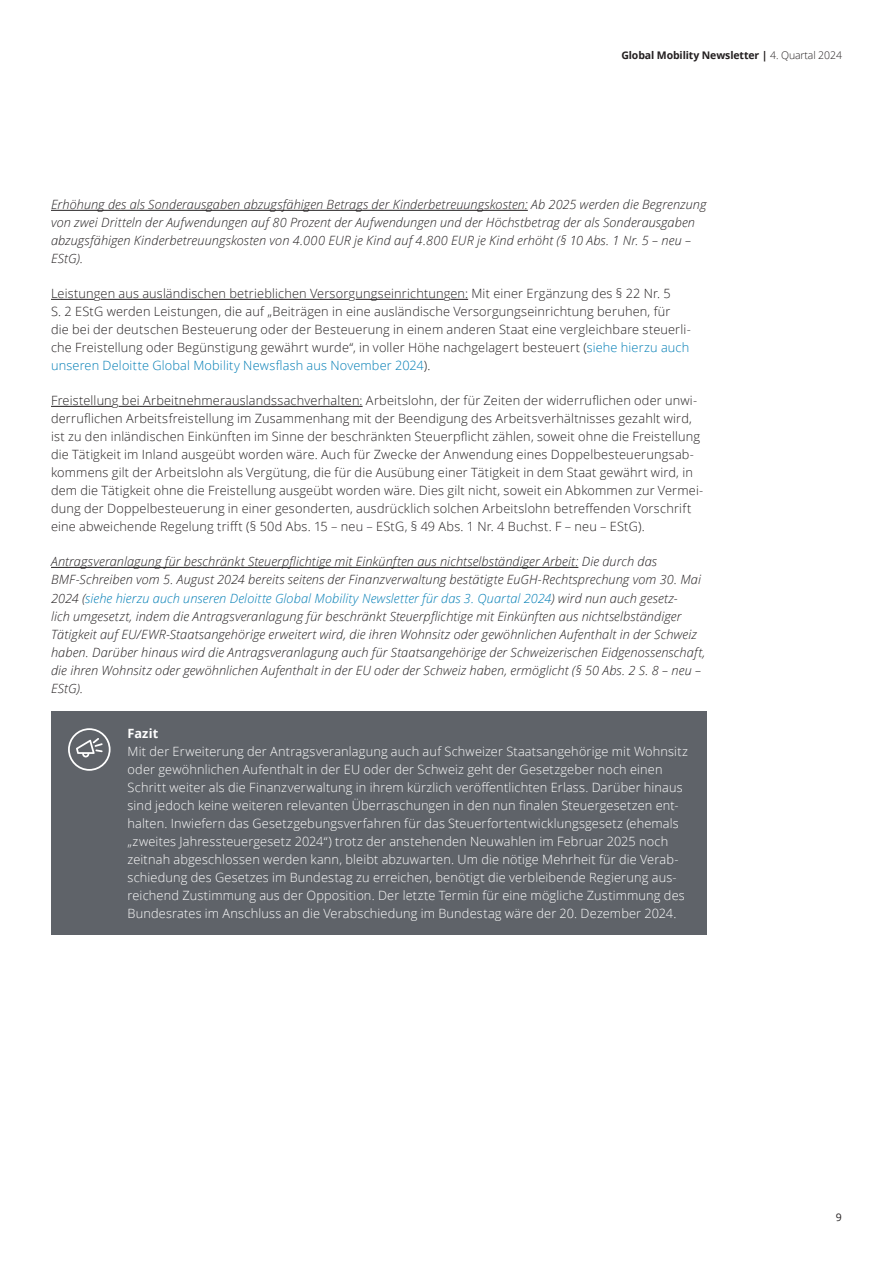
<style>
.page{position:relative;width:893px;height:1263px;background:#fff}
.page>*{position:absolute;margin:0;border:0;box-sizing:border-box;transform-origin:0 0}
.t1{font:300 12.75px/18px "Open Sans";letter-spacing:.01em;color:#231f20}
.t2{font:italic 300 12.75px/18px "Open Sans";letter-spacing:.01em;color:#231f20}
.t3{font:300 12.75px/18px "Open Sans";letter-spacing:.01em;color:#fff}
.t4{font:700 12.75px "Open Sans";letter-spacing:.01em;color:#fff}
.t5{font:700 10.5px "Open Sans";letter-spacing:-.01em;color:#231f20}
.t6{font:10.5px "Open Sans";color:#231f20}
.s1{font-weight:300}
.s2{color:#007db5}
</style>
<div class="page">
<div style="left:51px;top:711px;width:656px;height:224px;background:#5f6369"></div>
<svg style="left:68px;top:728px;width:43px;height:43px"></svg>
<hr style="left:51px;top:210px;width:477px;height:1px;background:#231f20">
<hr style="left:51px;top:299px;width:43px;height:1px;background:#231f20">
<hr style="left:101px;top:299px;width:248px;height:1px;background:#231f20">
<hr style="left:356px;top:299px;width:88px;height:1px;background:#231f20">
<svg style="left:450px;top:299px;width:18px;height:1px"></svg>
<hr style="left:51px;top:406px;width:61px;height:1px;background:#231f20">
<hr style="left:119px;top:406px;width:244px;height:1px;background:#231f20">
<hr style="left:51px;top:567px;width:527px;height:1px;background:#231f20">
<p class="t5" style="left:621px;top:48px;width:222px">Global Mobility Newsletter | <span class="s1">4. Quartal 2024</span></p>
<p class="t2" style="left:51px;top:195px;width:657px">Erhöhung des als Sonderausgaben abzugsfähigen Betrags der Kinderbetreuungskosten: Ab 2025 werden die Begrenzung von zwei Dritteln der Aufwendungen auf 80 Prozent der Aufwendungen und der Höchstbetrag der als Sonderausgaben abzugsfähigen Kinderbetreuungskosten von 4.000 EUR je Kind auf 4.800 EUR je Kind erhöht (§ 10 Abs. 1 Nr. 5 – neu – EStG).</p>
<p class="t1" style="left:51px;top:284px;width:641px">Leistungen aus ausländischen betrieblichen Versorgungseinrichtungen: Mit einer Ergänzung des § 22 Nr. 5<br>S. 2 EStG werden Leistungen, die auf „Beiträgen in eine ausländische Versorgungseinrichtung beruhen, für die bei der deutschen Besteuerung oder der Besteuerung in einem anderen Staat eine vergleichbare steuerli&shy;che Freistellung oder Begünstigung gewährt wurde“, in voller Höhe nachgelagert besteuert (<span class="s2">siehe hierzu auch unseren Deloitte Global Mobility Newsflash aus November 2024</span>).</p>
<p class="t1" style="left:51px;top:391px;width:654px">Freistellung bei Arbeitnehmerauslandssachverhalten: Arbeitslohn, der für Zeiten der widerruflichen oder unwi&shy;derruflichen Arbeitsfreistellung im Zusammenhang mit der Beendigung des Arbeitsverhältnisses gezahlt wird, ist zu den inländischen Einkünften im Sinne der beschränkten Steuerpflicht zählen, soweit ohne die Freistellung die Tätigkeit im Inland ausgeübt worden wäre. Auch für Zwecke der Anwendung eines Doppelbesteuerungsab&shy;kommens gilt der Arbeitslohn als Vergütung, die für die Ausübung einer Tätigkeit in dem Staat gewährt wird, in dem die Tätigkeit ohne die Freistellung ausgeübt worden wäre. Dies gilt nicht, soweit ein Abkommen zur Vermei&shy;dung der Doppelbesteuerung in einer gesonderten, ausdrücklich solchen Arbeitslohn betreffenden Vorschrift eine abweichende Regelung trifft (§ 50d Abs. 15 – neu – EStG, § 49 Abs. 1 Nr. 4 Buchst. F – neu – EStG).</p>
<p class="t2" style="left:51px;top:552px;width:656px">Antragsveranlagung für beschränkt Steuerpflichtige mit Einkünften aus nichtselbständiger Arbeit: Die durch das BMF-Schreiben vom 5. August 2024 bereits seitens der Finanzverwaltung bestätigte EuGH-Rechtsprechung vom 30. Mai 2024 (<span class="s2">siehe hierzu auch unseren Deloitte Global Mobility Newsletter für das 3. Quartal 2024</span>) wird nun auch gesetz-<br>lich umgesetzt, indem die Antragsveranlagung für beschränkt Steuerpflichtige mit Einkünften aus nichtselbständiger Tätigkeit auf EU/EWR-Staatsangehörige erweitert wird, die ihren Wohnsitz oder gewöhnlichen Aufenthalt in der Schweiz haben. Darüber hinaus wird die Antragsveranlagung auch für Staatsangehörige der Schweizerischen Eidgenossenschaft, die ihren Wohnsitz oder gewöhnlichen Aufenthalt in der EU oder der Schweiz haben, ermöglicht (§ 50 Abs. 2 S. 8 – neu – EStG).</p>
<p class="t4" style="left:128px;top:724px;width:32px">Fazit</p>
<p class="t3" style="left:128px;top:742px;width:562px">Mit der Erweiterung der Antragsveranlagung auch auf Schweizer Staatsangehörige mit Wohnsitz oder gewöhnlichen Aufenthalt in der EU oder der Schweiz geht der Gesetzgeber noch einen Schritt weiter als die Finanzverwaltung in ihrem kürzlich veröffentlichten Erlass. Darüber hinaus sind jedoch keine weiteren relevanten Überraschungen in den nun finalen Steuergesetzen ent&shy;halten. Inwiefern das Gesetzgebungsverfahren für das Steuerfortentwicklungsgesetz (ehemals „zweites Jahressteuergesetz 2024“) trotz der anstehenden Neuwahlen im Februar 2025 noch zeitnah abgeschlossen werden kann, bleibt abzuwarten. Um die nötige Mehrheit für die Verab&shy;schiedung des Gesetzes im Bundestag zu erreichen, benötigt die verbleibende Regierung aus&shy;reichend Zustimmung aus der Opposition. Der letzte Termin für eine mögliche Zustimmung des Bundesrates im Anschluss an die Verabschiedung im Bundestag wäre der 20. Dezember 2024.</p>
<p class="t6" style="left:836px;top:1210px;width:8px">9</p>
</div>
